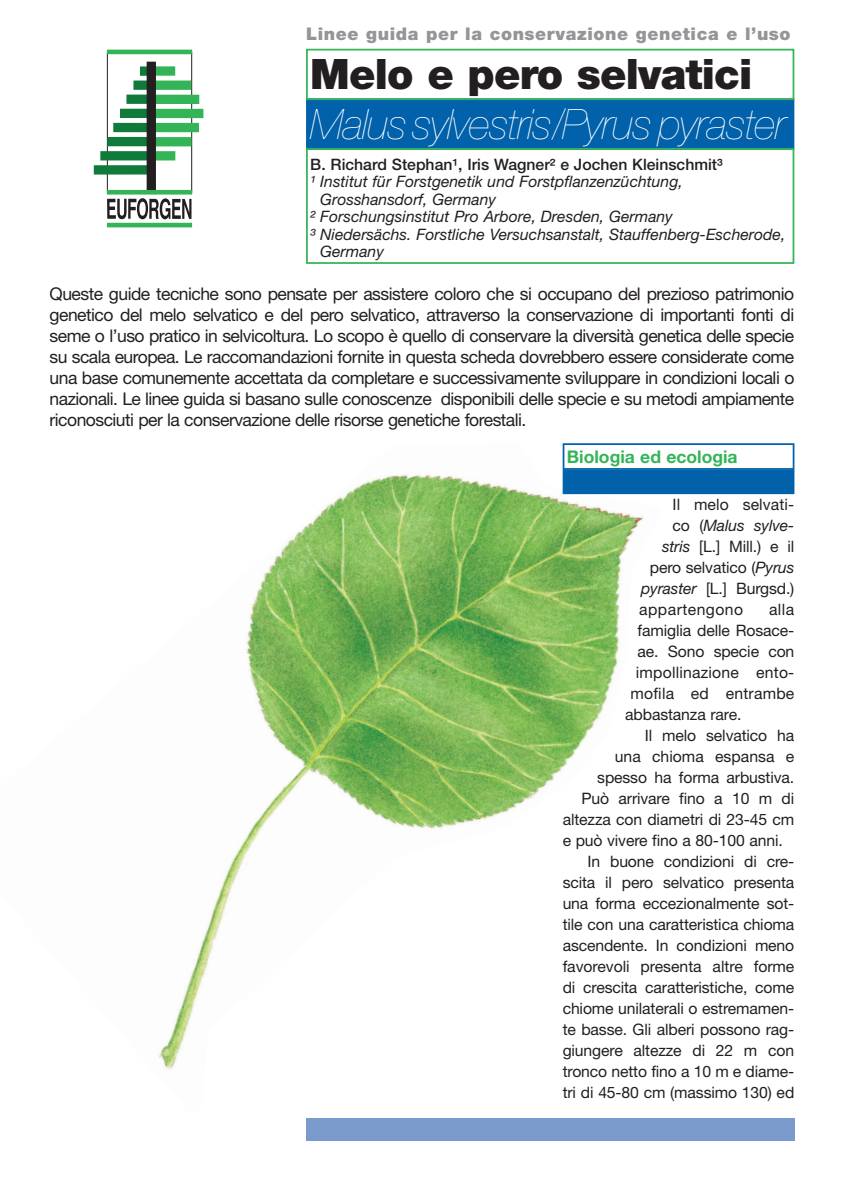
<style>
.page{position:relative;width:844px;height:1191px;background:#fff}
.page>*{position:absolute;margin:0;border:0;box-sizing:border-box;transform-origin:0 0}
.t1{font:italic 200 42px "Helvetica Neue LT Std";letter-spacing:-.015em;color:#fff}
.t2{font:900 42px "Helvetica Neue LT Std";letter-spacing:-.02em;color:#231f20}
.t3{font:17.5px/21px "Helvetica Neue LT Std";letter-spacing:-.03em;color:#231f20;text-align:justify}
.t4{font:900 17.5px "Helvetica Neue LT Std";letter-spacing:.035em;color:#939598}
.t5{font:700 17.5px "Helvetica Neue LT Std";color:#32b457}
.t6{font:15.75px "Helvetica Neue LT Std";letter-spacing:-.01em;color:#231f20}
.t7{font:italic 15.75px "Helvetica Neue LT Std";color:#231f20}
.t8{font:500 15.75px "Helvetica Neue LT Std";color:#231f20}
.t9{font:15.75px "Helvetica Neue LT Std";letter-spacing:.015em;color:#231f20}
.t10{font:15.75px "Helvetica Neue LT Std";letter-spacing:.01em;color:#231f20}
.t11{font:15.75px "Helvetica Neue LT Std";letter-spacing:.03em;color:#231f20}
.s1{font-style:normal}
.s2{font-style:italic}
</style>
<div class="page">
<svg style="left:102px;top:49px;width:95px;height:179px"></svg>
<div style="left:107px;top:137px;width:45px;height:9px;background:#0f7a39"></div>
<svg style="left:140px;top:66px;width:7px;height:10px"></svg>
<div style="left:133px;top:80px;width:19px;height:10px;background:#0f7a39"></div>
<div style="left:126px;top:95px;width:26px;height:9px;background:#0f7a39"></div>
<div style="left:120px;top:109px;width:32px;height:9px;background:#0f7a39"></div>
<div style="left:113px;top:123px;width:39px;height:9px;background:#0f7a39"></div>
<div style="left:100px;top:151px;width:50px;height:9px;background:#0f7a39"></div>
<div style="left:94px;top:165px;width:56px;height:9px;background:#0f7a39"></div>
<div style="left:150px;top:81px;width:41px;height:9px;background:#32b457"></div>
<div style="left:152px;top:137px;width:39px;height:9px;background:#32b457"></div>
<div style="left:150px;top:95px;width:49px;height:9px;background:#32b457"></div>
<div style="left:150px;top:109px;width:53px;height:9px;background:#32b457"></div>
<div style="left:150px;top:123px;width:49px;height:9px;background:#32b457"></div>
<div style="left:152px;top:66px;width:23px;height:10px;background:#32b457"></div>
<div style="left:151px;top:151px;width:24px;height:9px;background:#32b457"></div>
<div style="left:147px;top:62px;width:9px;height:128px;background:#231f20"></div>
<hr style="left:107px;top:190px;width:85px;height:4px;background:#32b457">
<div style="left:306px;top:1118px;width:488px;height:23px;background:#7b9acc"></div>
<img style="left:158px;top:474px;width:504px;height:596px">
<div style="left:307px;top:99px;width:486px;height:50px;background:#0161aa"></div>
<div style="left:306px;top:98px;width:488px;height:52px;border:2px solid #0161aa"></div>
<div style="left:306px;top:49px;width:488px;height:51px;border:2px solid #32b457"></div>
<div style="left:306px;top:148px;width:488px;height:116px;border:2px solid #32b457"></div>
<div style="left:562px;top:443px;width:232px;height:27px;border:2px solid #0161aa"></div>
<div style="left:562px;top:469px;width:232px;height:25px;background:#0161aa;border:2px solid #0161aa"></div>
<p class="t4" style="left:306px;top:23px;width:486px">Linee guida per la conservazione genetica e l’uso</p>
<h1 class="t2" style="left:310px;top:49px;width:443px">Melo e pero selvatici</h1>
<h1 class="t1" style="left:310px;top:100px;width:477px">Malus sylvestris/Pyrus pyraster</h1>
<p class="t8" style="left:310px;top:155px;width:414px">B. Richard Stephan¹, Iris Wagner² e Jochen Kleinschmit³</p>
<p class="t7" style="left:310px;top:172px;width:374px">¹ Institut für Forstgenetik und Forstpflanzenzüchtung,</p>
<p class="t7" style="left:320px;top:190px;width:177px">Grosshansdorf, Germany</p>
<p class="t7" style="left:310px;top:207px;width:364px">² Forschungsinstitut Pro Arbore, Dresden, Germany</p>
<p class="t7" style="left:310px;top:224px;width:476px">³ Niedersächs. Forstliche Versuchsanstalt, Stauffenberg-Escherode,</p>
<p class="t7" style="left:320px;top:242px;width:65px">Germany</p>
<p class="t3" style="left:50px;top:282px;width:746px">Queste guide tecniche sono pensate per assistere coloro che si occupano del prezioso patrimonio genetico del melo selvatico e del pero selvatico, attraverso la conservazione di importanti fonti di seme o l’uso pratico in selvicoltura. Lo scopo è quello di conservare la diversità genetica delle specie su scala europea. Le raccomandazioni fornite in questa scheda dovrebbero essere considerate come una base comunemente accettata da completare e successivamente sviluppare in condizioni locali o nazionali. Le linee guida si basano sulle conoscenze disponibili delle specie e su metodi ampiamente riconosciuti per la conservazione delle risorse genetiche forestali.</p>
<p class="t5" style="left:566px;top:446px;width:172px">Biologia ed ecologia</p>
<p class="t10" style="left:672px;top:494px;width:123px">Il melo selvati-</p>
<p class="t7" style="left:672px;top:515px;width:123px"><span class="s1">co (</span>Malus sylve-</p>
<p class="t6" style="left:661px;top:536px;width:134px"><span class="s2">stris</span> [L.] Mill.) e il</p>
<p class="t6" style="left:649px;top:557px;width:146px">pero selvatico (<span class="s2">Pyrus</span></p>
<p class="t6" style="left:641px;top:578px;width:155px"><span class="s2">pyraster</span> [L.] Burgsd.)</p>
<p class="t11" style="left:639px;top:599px;width:105px">appartengono</p>
<p class="t6" style="left:768px;top:599px;width:27px">alla</p>
<p class="t6" style="left:637px;top:620px;width:158px">famiglia delle Rosace-</p>
<p class="t6" style="left:637px;top:641px;width:158px">ae. Sono specie con</p>
<p class="t9" style="left:635px;top:662px;width:160px">impollinazione ento-</p>
<p class="t9" style="left:630px;top:683px;width:165px">mofila ed entrambe</p>
<p class="t6" style="left:625px;top:704px;width:118px">abbastanza rare.</p>
<p class="t6" style="left:644px;top:725px;width:151px">Il melo selvatico ha</p>
<p class="t6" style="left:614px;top:746px;width:181px">una chioma espansa e</p>
<p class="t6" style="left:597px;top:767px;width:198px">spesso ha forma arbustiva.</p>
<p class="t6" style="left:581px;top:788px;width:214px">Può arrivare fino a 10 m di</p>
<p class="t6" style="left:562px;top:809px;width:233px">altezza con diametri di 23-45 cm</p>
<p class="t6" style="left:562px;top:830px;width:221px">e può vivere fino a 80-100 anni.</p>
<p class="t6" style="left:587px;top:851px;width:208px">In buone condizioni di cre-</p>
<p class="t6" style="left:562px;top:872px;width:233px">scita il pero selvatico presenta</p>
<p class="t6" style="left:562px;top:893px;width:233px">una forma eccezionalmente sot-</p>
<p class="t6" style="left:562px;top:914px;width:233px">tile con una caratteristica chioma</p>
<p class="t6" style="left:562px;top:935px;width:233px">ascendente. In condizioni meno</p>
<p class="t6" style="left:562px;top:956px;width:233px">favorevoli presenta altre forme</p>
<p class="t6" style="left:562px;top:977px;width:233px">di crescita caratteristiche, come</p>
<p class="t6" style="left:562px;top:998px;width:233px">chiome unilaterali o estremamen-</p>
<p class="t6" style="left:562px;top:1019px;width:233px">te basse. Gli alberi possono rag-</p>
<p class="t6" style="left:562px;top:1040px;width:233px">giungere altezze di 22 m con</p>
<p class="t6" style="left:562px;top:1061px;width:233px">tronco netto fino a 10 m e diame-</p>
<p class="t6" style="left:562px;top:1082px;width:233px">tri di 45-80 cm (massimo 130) ed</p>
</div>
